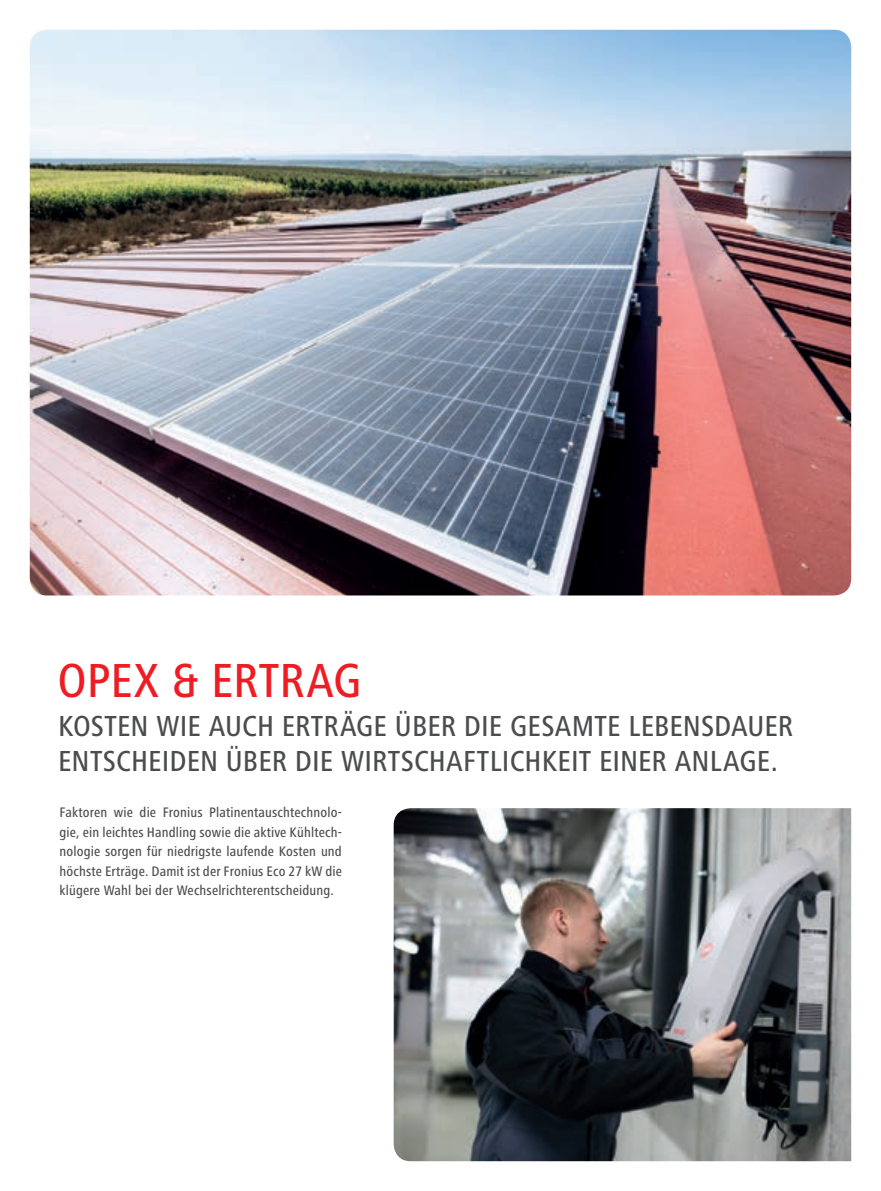
<style>
.page{position:relative;width:881px;height:1191px;background:#fff}
.page>*{position:absolute;margin:0;border:0;box-sizing:border-box;transform-origin:0 0}
.t1{font:500 condensed 49.5px "Frutiger Next LTW1 G";letter-spacing:.005em;color:#ee1d23}
.t2{font:500 condensed 30px/34.5px "Frutiger Next LTW1 G";letter-spacing:.005em;color:#4b4c4d}
.t3{font:500 condensed 14.25px/19.5px "Frutiger Next LTW1 G";letter-spacing:.01em;color:#4b4c4d;text-align:justify}
</style>
<div class="page">
<img style="left:30px;top:30px;width:820px;height:565px">
<img style="left:393px;top:808px;width:457px;height:353px">
<h1 class="t1" style="left:57px;top:652px;width:305px">OPEX &amp; Ertrag</h1>
<h2 class="t2" style="left:58px;top:709px;width:736px">Kosten Wie auch Erträge über die Gesamte Lebensdauer entscheiden über die Wirtschaftlichkeit einer Anlage.</h2>
<p class="t3" style="left:60px;top:802px;width:284px">Faktoren wie die Fronius Platinentauschtechnolo&shy;gie, ein leichtes Handling sowie die aktive Kühltech&shy;nologie sorgen für niedrigste laufende Kosten und höchste Erträge. Damit ist der Fronius Eco 27 kW die klügere Wahl bei der Wechselrichterentscheidung.</p>
</div>
